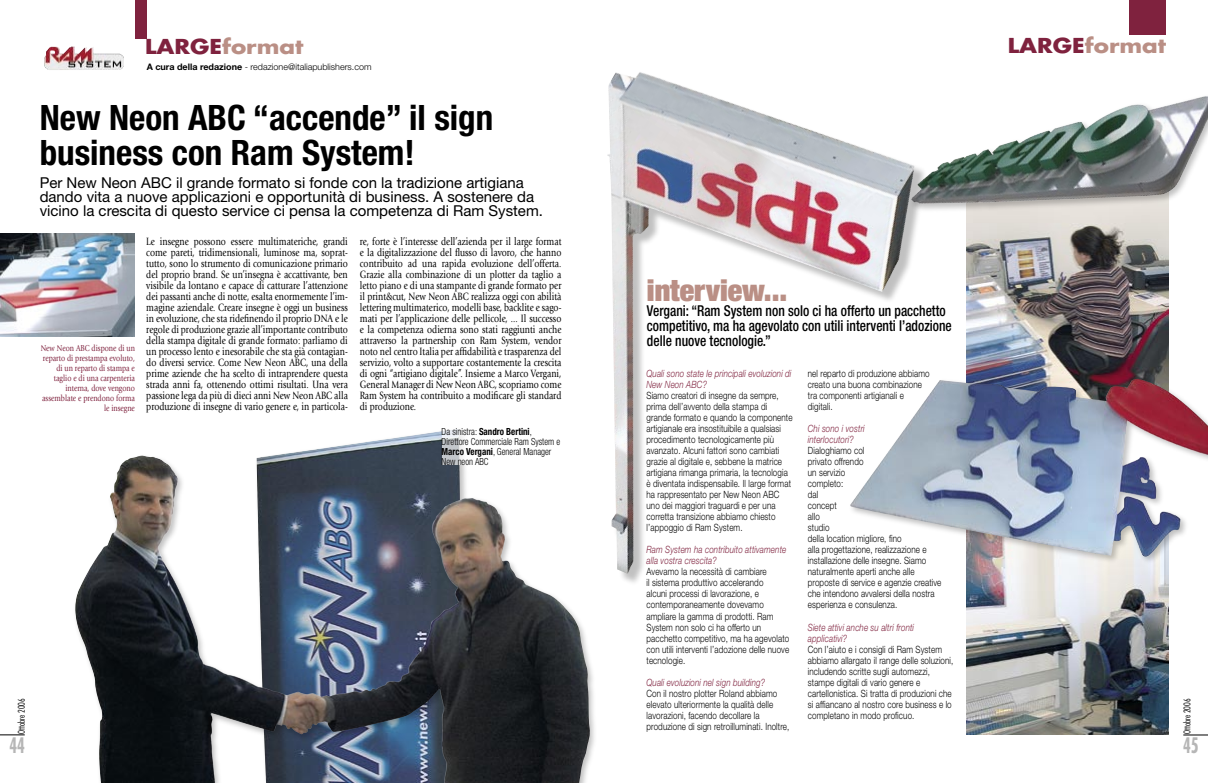
<style>
.page{position:relative;width:1208px;height:783px;background:#fff}
.page>*{position:absolute;margin:0;border:0;box-sizing:border-box;transform-origin:0 0}
.t1{font:700 condensed 35px/35px "Helvetica Neue LT Std";color:#000}
.t2{font:900 condensed 30px "Helvetica Neue LT Std";color:#ba8f85}
.t3{font:700 condensed 20.8px "Futura Std";color:#b6b6b6;scale:.77 1}
.t4{font:700 20px "Futura Std";color:#ba8f85;scale:1.15 1}
.t5{font:15px/14px "Helvetica Neue LT Std";color:#000}
.t6{font:500 condensed 15px/15px "Helvetica Neue LT Std";color:#000;scale:.9 1}
.t7{font:11px/11px "Giovanni Std";color:#000;text-align:justify;scale:.8 1}
.t8{font:300 10px/11px "Helvetica Neue LT Std";letter-spacing:.015em;color:#000;scale:.8 1}
.t9{font:italic 300 10px/11px "Helvetica Neue LT Std";letter-spacing:.015em;color:#7f223e;scale:.8 1}
.t10{font:300 condensed 9.8px/9.8px "Helvetica Neue LT Std";color:#000;scale:.91 1}
.t11{font:9px/10px "Giovanni Std";color:#7f223e;text-align:right;scale:.8 1}
.t12{font:300 9px "Helvetica Neue LT Std";color:#000}
.t13{font:300 condensed 9px "Futura Std";color:#000}
.s1{color:#7f223e}
.s2{font-weight:700}
</style>
<div class="page">
<div style="left:1129px;top:0;width:37px;height:35px;background:#7f223e"></div>
<img style="left:966px;top:213px;width:202px;height:162px">
<div style="left:135px;top:0;width:11px;height:39px;background:#7f223e"></div>
<img style="left:44px;top:46px;width:80px;height:24px">
<svg style="left:1183px;top:734px;width:25px;height:1px"></svg>
<svg style="left:0;top:734px;width:25px;height:1px"></svg>
<img style="left:299px;top:431px;width:143px;height:21px">
<div style="left:71px;top:452px;width:528px;height:330px;background:#000;opacity:.25"></div>
<img style="left:71px;top:454px;width:484px;height:328px">
<img style="left:607px;top:72px;width:308px;height:502px">
<div style="left:908px;top:93px;width:300px;height:120px;background:#000;opacity:.25"></div>
<img style="left:910px;top:95px;width:298px;height:109px">
<svg style="left:442px;top:429px;width:119px;height:36px"></svg>
<img style="left:966px;top:565px;width:202px;height:169px">
<div style="left:847px;top:375px;width:361px;height:190px;background:#000;opacity:.25"></div>
<img style="left:850px;top:377px;width:358px;height:180px">
<img style="left:0;top:233px;width:135px;height:103px">
<h3 class="t4" style="left:145px;top:33px;width:139px"><span class="s1">LARGE</span>format</h3>
<p class="t12" style="left:147px;top:62px;width:226px"><span class="s2">A cura della redazione</span> - redazione@italiapublishers.com</p>
<h1 class="t1" style="left:40px;top:99px;width:455px">New Neon ABC “accende” il sign business con Ram System!</h1>
<h3 class="t5" style="left:40px;top:176px;width:505px">Per New Neon ABC il grande formato si fonde con la tradizione artigiana dando vita a nuove applicazioni e opportunità di business. A sostenere da vicino la crescita di questo service ci pensa la competenza di Ram System.</h3>
<p class="t7" style="left:146px;top:236px;width:253px">Le insegne possono essere multimateriche, grandi come pareti, tridimensionali, luminose ma, soprat&shy;tutto, sono lo strumento di comunicazione primario del proprio brand. Se un’insegna è accattivante, ben visibile da lontano e capace di catturare l’attenzione dei passanti anche di notte, esalta enormemente l’im&shy;magine aziendale. Creare insegne è oggi un business in evoluzione, che sta ridefinendo il proprio DNA e le regole di produzione grazie all’importante contributo della stampa digitale di grande formato: parliamo di un processo lento e inesorabile che sta già contagian&shy;do diversi service. Come New Neon ABC, una della prime aziende che ha scelto di intraprendere questa strada anni fa, ottenendo ottimi risultati. Una vera passione lega da più di dieci anni New Neon ABC alla produzione di insegne di vario genere e, in particola-</p>
<p class="t7" style="left:360px;top:236px;width:253px">re, forte è l’interesse dell’azienda per il large format e la digitalizzazione del flusso di lavoro, che hanno contribuito ad una rapida evoluzione dell’offerta.<br>Grazie alla combinazione di un plotter da taglio a letto piano e di una stampante di grande formato per il print&amp;cut, New Neon ABC realizza oggi con abilità lettering multimaterico, modelli base, backlite e sago&shy;mati per l’applicazione delle pellicole, ... Il successo e la competenza odierna sono stati raggiunti anche attraverso la partnership con Ram System, vendor noto nel centro Italia per affidabilità e trasparenza del servizio, volto a supportare costantemente la crescita di ogni “artigiano digitale”. Insieme a Marco Vergani, General Manager di New Neon ABC, scopriamo come Ram System ha contribuito a modificare gli standard di produzione.</p>
<p class="t11" style="left:41px;top:343px;width:119px">New Neon ABC dispone di un reparto di prestampa evoluto, di un reparto di stampa e taglio e di una carpenteria interna, dove vengono assemblate e prendono forma le insegne</p>
<p class="t10" style="left:441px;top:427px;width:132px">Da sinistra: <span class="s2">Sandro Bertini</span>,<br>Direttore Commerciale Ram System e<br><span class="s2">Marco Vergani</span>, General Manager<br>New neon ABC</p>
<p class="t13" style="left:16px;top:734px;width:37px;rotate:-90deg">Ottobre 2006</p>
<h3 class="t3" style="left:9px;top:732px;width:22px">44</h3>
<h3 class="t4" style="left:1007px;top:32px;width:139px"><span class="s1">LARGE</span>format</h3>
<h2 class="t2" style="left:647px;top:271px;width:142px">interview...</h2>
<h3 class="t6" style="left:647px;top:303px;width:340px">Vergani: “Ram System non solo ci ha offerto un pacchetto competitivo, ma ha agevolato con utili interventi l’adozione delle nuove tecnologie.”</h3>
<p class="t9" style="left:646px;top:368px;width:183px">Quali sono state le principali evoluzioni di<br>New Neon ABC?</p>
<p class="t8" style="left:646px;top:390px;width:184px">Siamo creatori di insegne da sempre, prima dell’avvento della stampa di grande formato e quando la componente artigianale era insostituibile a qualsiasi procedimento tecnologicamente più avanzato. Alcuni fattori sono cambiati grazie al digitale e, sebbene la matrice artigiana rimanga primaria, la tecnologia è diventata indispensabile. Il large format ha rappresentato per New Neon ABC uno dei maggiori traguardi e per una corretta transizione abbiamo chiesto l’appoggio di Ram System.</p>
<p class="t9" style="left:646px;top:544px;width:176px">Ram System ha contribuito attivamente alla vostra crescita?</p>
<p class="t8" style="left:646px;top:566px;width:180px">Avevamo la necessità di cambiare<br>il sistema produttivo accelerando<br>alcuni processi di lavorazione, e contemporaneamente dovevamo ampliare la gamma di prodotti. Ram<br>System non solo ci ha offerto un pacchetto competitivo, ma ha agevolato con utili interventi l’adozione delle nuove tecnologie.</p>
<p class="t9" style="left:646px;top:676px;width:150px">Quali evoluzioni nel sign building?</p>
<p class="t8" style="left:646px;top:687px;width:180px">Con il nostro plotter Roland abbiamo elevato ulteriormente la qualità delle lavorazioni, facendo decollare la produzione di sign retroilluminati. Inoltre,</p>
<p class="t8" style="left:808px;top:368px;width:154px">nel reparto di produzione abbiamo creato una buona combinazione tra componenti artigianali e digitali.</p>
<p class="t9" style="left:808px;top:423px;width:73px">Chi sono i vostri interlocutori?</p>
<p class="t8" style="left:808px;top:445px;width:168px">Dialoghiamo col<br>privato offrendo<br>un servizio<br>completo:<br>dal<br>concept<br>allo<br>studio<br>della location migliore, fino<br>alla progettazione, realizzazione e installazione delle insegne. Siamo naturalmente aperti anche alle proposte di service e agenzie creative che intendono avvalersi della nostra esperienza e consulenza.</p>
<p class="t9" style="left:808px;top:621px;width:134px">Siete attivi anche su altri fronti applicativi?</p>
<p class="t8" style="left:808px;top:643px;width:183px">Con l’aiuto e i consigli di Ram System abbiamo allargato il range delle soluzioni, includendo scritte sugli automezzi, stampe digitali di vario genere e cartellonistica. Si tratta di produzioni che si affiancano al nostro core business e lo completano in modo proficuo.</p>
<p class="t13" style="left:1181px;top:734px;width:37px;rotate:-90deg">Ottobre 2006</p>
<h3 class="t3" style="left:1183px;top:732px;width:22px">45</h3>
</div>
